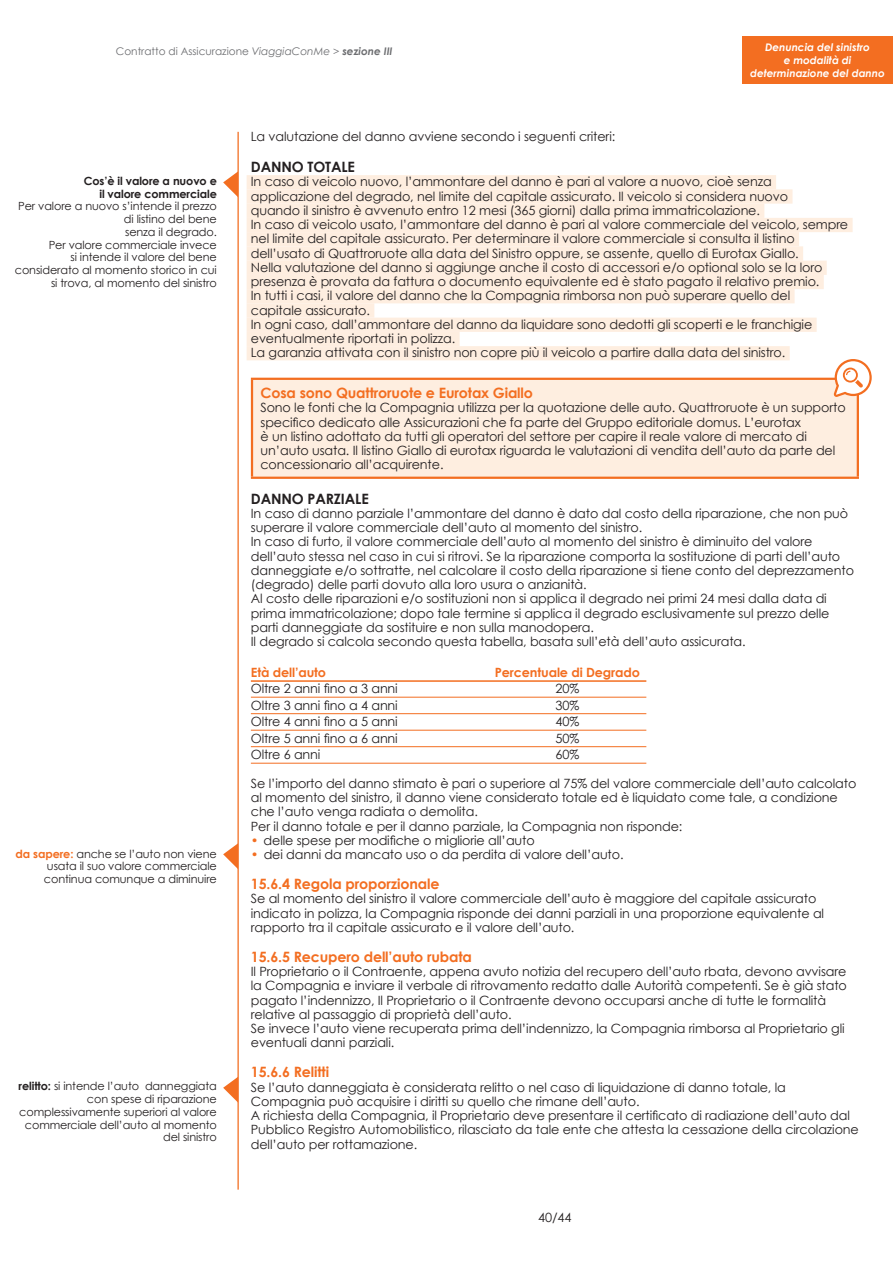
<style>
.page{position:relative;width:893px;height:1263px;background:#fff}
.page>*{position:absolute;margin:0;border:0;box-sizing:border-box;transform-origin:0 0}
.t1{font:700 14.25px "Century Gothic";letter-spacing:-.01em;color:#f36e21}
.t2{font:700 14.25px "Century Gothic";letter-spacing:-.01em;color:#231f20}
.t3{font:12.75px/14.2px "Century Gothic";letter-spacing:-.01em;color:#231f20}
.t4{font:700 12.75px "Century Gothic";letter-spacing:-.01em;color:#f36e21}
.t5{font:11.25px/12.8px "Century Gothic";letter-spacing:-.01em;color:#231f20;text-align:right}
.t6{font:700 11.25px/12.8px "Century Gothic";letter-spacing:-.01em;color:#231f20;text-align:right}
.t7{font:italic 700 10.5px/12.6px "Century Gothic";color:#fff;text-align:center}
.t8{font:10.5px "Century Gothic";color:#6c6d70}
.s1{font-style:italic}
.s2{font-weight:700;font-style:italic}
.s3{font-weight:700;color:#f36e21}
.s4{font-weight:700}
.s5{color:#f36e21}
</style>
<div class="page">
<hr style="left:237px;top:132px;width:2px;height:1057px;background:#f36e21">
<div style="left:742px;top:36px;width:151px;height:48px;background:#f36e21"></div>
<div style="left:247px;top:175px;width:529px;height:14px;background:#feeee0"></div>
<div style="left:247px;top:189px;width:545px;height:15px;background:#feeee0"></div>
<div style="left:247px;top:204px;width:517px;height:14px;background:#feeee0"></div>
<div style="left:247px;top:218px;width:606px;height:14px;background:#feeee0"></div>
<div style="left:247px;top:232px;width:552px;height:14px;background:#feeee0"></div>
<div style="left:247px;top:246px;width:556px;height:15px;background:#feeee0"></div>
<div style="left:247px;top:261px;width:580px;height:14px;background:#feeee0"></div>
<div style="left:247px;top:275px;width:577px;height:14px;background:#feeee0"></div>
<div style="left:247px;top:289px;width:548px;height:14px;background:#feeee0"></div>
<div style="left:247px;top:303px;width:127px;height:15px;background:#feeee0"></div>
<div style="left:247px;top:318px;width:570px;height:14px;background:#feeee0"></div>
<div style="left:247px;top:332px;width:213px;height:14px;background:#feeee0"></div>
<div style="left:247px;top:346px;width:543px;height:14px;background:#feeee0"></div>
<hr style="left:251px;top:680px;width:395px;height:2px;background:#f36e21">
<hr style="left:251px;top:697px;width:395px;height:1px;background:#f36e21">
<hr style="left:251px;top:713px;width:395px;height:1px;background:#f36e21">
<hr style="left:251px;top:730px;width:395px;height:1px;background:#f36e21">
<hr style="left:251px;top:746px;width:395px;height:1px;background:#f36e21">
<hr style="left:251px;top:763px;width:395px;height:1px;background:#f36e21">
<div style="left:252px;top:379px;width:606px;height:99px;background:#feeee0"></div>
<hr style="left:251px;top:378px;width:608px;height:2px;background:#f36e21">
<hr style="left:251px;top:380px;width:2px;height:97px;background:#f36e21">
<hr style="left:857px;top:380px;width:2px;height:97px;background:#f36e21">
<hr style="left:251px;top:477px;width:608px;height:2px;background:#f36e21">
<svg style="left:223px;top:843px;width:15px;height:26px"></svg>
<svg style="left:834px;top:359px;width:38px;height:38px"></svg>
<svg style="left:223px;top:1077px;width:15px;height:26px"></svg>
<svg style="left:223px;top:171px;width:15px;height:26px"></svg>
<p class="t8" style="left:116px;top:44px;width:278px">Contratto di Assicurazione <span class="s1">ViaggiaConMe &gt;</span> <span class="s2">sezione III</span></p>
<p class="t7" style="left:750px;top:41px;width:136px">Denuncia del sinistro<br>e modalità di determinazione del danno</p>
<p class="t6" style="left:84px;top:174px;width:134px">Cos’è il valore a nuovo e il valore commerciale</p>
<p class="t5" style="left:15px;top:200px;width:204px">Per valore a nuovo s’intende il prezzo di listino del bene<br>senza il degrado.<br>Per valore commerciale invece<br>si intende il valore del bene considerato al momento storico in cui si trova, al momento del sinistro</p>
<p class="t5" style="left:44px;top:847px;width:174px;text-align:justify;text-indent:-28px"><span class="s3">da sapere:</span> anche se l’auto non viene usata il suo valore commerciale continua comunque a diminuire</p>
<p class="t5" style="left:19px;top:1080px;width:200px"><span class="s4">relitto:</span> si intende l’auto danneggiata con spese di riparazione complessivamente superiori al valore commerciale dell’auto al momento del sinistro</p>
<p class="t3" style="left:251px;top:129px;width:366px">La valutazione del danno avviene secondo i seguenti criteri:</p>
<p class="t2" style="left:251px;top:158px;width:106px">DANNO TOTALE</p>
<p class="t3" style="left:251px;top:174px;width:599px">In caso di veicolo nuovo, l’ammontare del danno è pari al valore a nuovo, cioè senza applicazione del degrado, nel limite del capitale assicurato. Il veicolo si considera nuovo<br>quando il sinistro è avvenuto entro 12 mesi (365 giorni) dalla prima immatricolazione.<br>In caso di veicolo usato, l’ammontare del danno è pari al valore commerciale del veicolo, sempre nel limite del capitale assicurato. Per determinare il valore commerciale si consulta il listino dell’usato di Quattroruote alla data del Sinistro oppure, se assente, quello di Eurotax Giallo.<br>Nella valutazione del danno si aggiunge anche il costo di accessori e/o optional solo se la loro presenza è provata da fattura o documento equivalente ed è stato pagato il relativo premio.<br>In tutti i casi, il valore del danno che la Compagnia rimborsa non può superare quello del<br>capitale assicurato.<br>In ogni caso, dall’ammontare del danno da liquidare sono dedotti gli scoperti e le franchigie eventualmente riportati in polizza.<br>La garanzia attivata con il sinistro non copre più il veicolo a partire dalla data del sinistro.</p>
<p class="t1" style="left:260px;top:384px;width:274px">Cosa sono Quattroruote e Eurotax Giallo</p>
<p class="t3" style="left:260px;top:400px;width:587px">Sono le fonti che la Compagnia utilizza per la quotazione delle auto. Quattroruote è un supporto specifico dedicato alle Assicurazioni che fa parte del Gruppo editoriale domus. L’eurotax<br>è un listino adottato da tutti gli operatori del settore per capire il reale valore di mercato di un’auto usata. Il listino Giallo di eurotax riguarda le valutazioni di vendita dell’auto da parte del concessionario all’acquirente.</p>
<p class="t2" style="left:251px;top:489px;width:21px">dannoPa</p>
<p class="t2" style="left:326px;top:489px;width:43px">rzIaLe</p>
<p class="t3" style="left:251px;top:506px;width:605px">In caso di danno parziale l’ammontare del danno è dato dal costo della riparazione, che non può superare il valore commerciale dell’auto al momento del sinistro.<br>In caso di furto, il valore commerciale dell’auto al momento del sinistro è diminuito del valore dell’auto stessa nel caso in cui si ritrovi. Se la riparazione comporta la sostituzione di parti dell’auto danneggiate e/o sottratte, nel calcolare il costo della riparazione si tiene conto del deprezzamento (degrado) delle parti dovuto alla loro usura o anzianità.<br>Al costo delle riparazioni e/o sostituzioni non si applica il degrado nei primi 24 mesi dalla data di prima immatricolazione; dopo tale termine si applica il degrado esclusivamente sul prezzo delle parti danneggiate da sostituire e non sulla manodopera.<br>Il degrado si calcola secondo questa tabella, basata sull’età dell’auto assicurata.</p>
<p class="t4" style="left:251px;top:664px;width:77px">Età dell’auto</p>
<p class="t4" style="left:495px;top:664px;width:146px">Percentuale di Degrado</p>
<p class="t3" style="left:251px;top:681px;width:148px">Oltre 2 anni fino a 3 anni</p>
<p class="t3" style="left:555px;top:681px;width:25px">20%</p>
<p class="t3" style="left:251px;top:698px;width:148px">Oltre 3 anni fino a 4 anni</p>
<p class="t3" style="left:555px;top:698px;width:25px">30%</p>
<p class="t3" style="left:251px;top:714px;width:148px">Oltre 4 anni fino a 5 anni</p>
<p class="t3" style="left:555px;top:714px;width:25px">40%</p>
<p class="t3" style="left:251px;top:731px;width:148px">Oltre 5 anni fino a 6 anni</p>
<p class="t3" style="left:555px;top:731px;width:25px">50%</p>
<p class="t3" style="left:251px;top:747px;width:71px">Oltre 6 anni</p>
<p class="t3" style="left:555px;top:747px;width:25px">60%</p>
<p class="t3" style="left:251px;top:776px;width:607px">Se l’importo del danno stimato è pari o superiore al 75% del valore commerciale dell’auto calcolato al momento del sinistro, il danno viene considerato totale ed è liquidato come tale, a condizione che l’auto venga radiata o demolita.<br>Per il danno totale e per il danno parziale, la Compagnia non risponde:</p>
<p class="t3" style="left:251px;top:833px;width:285px"><span class="s5">•</span> delle spese per modifiche o migliorie all’auto</p>
<p class="t3" style="left:251px;top:847px;width:374px"><span class="s5">•</span> dei danni da mancato uso o da perdita di valore dell’auto.</p>
<p class="t1" style="left:251px;top:875px;width:190px">15.6.4 Regola proporzionale</p>
<p class="t3" style="left:251px;top:891px;width:575px">Se al momento del sinistro il valore commerciale dell’auto è maggiore del capitale assicurato indicato in polizza, la Compagnia risponde dei danni parziali in una proporzione equivalente al rapporto tra il capitale assicurato e il valore dell’auto.</p>
<p class="t1" style="left:251px;top:948px;width:223px">15.6.5 Recupero dell’auto rubata</p>
<p class="t3" style="left:251px;top:964px;width:597px">Il Proprietario o il Contraente, appena avuto notizia del recupero dell’auto rbata, devono avvisare la Compagnia e inviare il verbale di ritrovamento redatto dalle Autorità competenti. Se è già stato pagato l’indennizzo, Il Proprietario o il Contraente devono occuparsi anche di tutte le formalità relative al passaggio di proprietà dell’auto.<br>Se invece l’auto viene recuperata prima dell’indennizzo, la Compagnia rimborsa al Proprietario gli eventuali danni parziali.</p>
<p class="t1" style="left:251px;top:1063px;width:80px">15.6.6 Relitti</p>
<p class="t3" style="left:251px;top:1080px;width:609px">Se l’auto danneggiata è considerata relitto o nel caso di liquidazione di danno totale, la Compagnia può acquisire i diritti su quello che rimane dell’auto.<br>A richiesta della Compagnia, il Proprietario deve presentare il certificato di radiazione dell’auto dal Pubblico Registro Automobilistico, rilasciato da tale ente che attesta la cessazione della circolazione dell’auto per rottamazione.</p>
<p class="t3" style="left:538px;top:1209px;width:35px">40/44</p>
</div>
